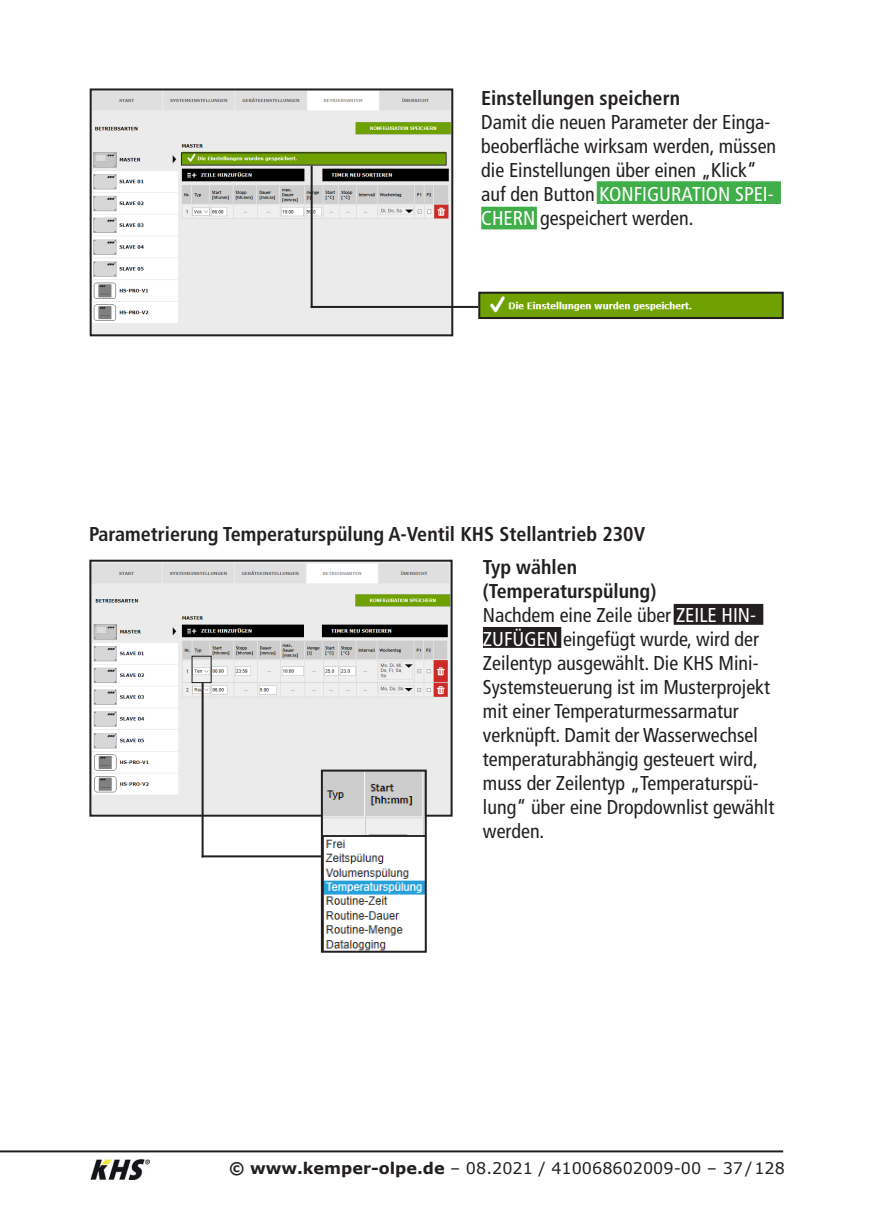
<style>
.page{position:relative;width:874px;height:1225px;background:#fff}
.page>*{position:absolute;margin:0;border:0;box-sizing:border-box;transform-origin:0 0}
.t1{font:condensed 20px/24px "Frutiger LT Com";color:#231f20}
.t2{font:700 condensed 20px/33px "Frutiger LT Com";color:#231f20}
.t3{font:16px "Verdana";color:#231f20}
.s1{color:#fff}
.s2{font-weight:700}
</style>
<div class="page">
<hr style="left:0;top:1150px;width:782px;height:2px;background:#231f20">
<img style="left:91px;top:1159px;width:59px;height:20px">
<div style="left:481px;top:207px;width:55px;height:22px;background:#40ae49"></div>
<img style="left:93px;top:91px;width:357px;height:242px">
<div style="left:90px;top:88px;width:363px;height:248px;border:2px solid #231f20"></div>
<div style="left:596px;top:181px;width:184px;height:23px;background:#40ae49;border:2px solid #40ae49"></div>
<img style="left:481px;top:295px;width:299px;height:21px">
<div style="left:478px;top:292px;width:305px;height:27px;border:2px solid #231f20"></div>
<div style="left:181px;top:152px;width:265px;height:14px;border:1px solid #231f20"></div>
<hr style="left:310px;top:166px;width:2px;height:142px;background:#231f20">
<hr style="left:310px;top:306px;width:168px;height:2px;background:#231f20">
<div style="left:483px;top:628px;width:77px;height:19px;background:#231f20"></div>
<div style="left:482px;top:627px;width:79px;height:21px;border:2px solid #231f20"></div>
<div style="left:674px;top:605px;width:88px;height:19px;background:#231f20"></div>
<div style="left:673px;top:604px;width:90px;height:21px;border:2px solid #231f20"></div>
<img style="left:92px;top:563px;width:357px;height:250px">
<div style="left:89px;top:560px;width:363px;height:256px;border:2px solid #231f20"></div>
<div style="left:191px;top:656px;width:20px;height:27px;border:1px solid #231f20"></div>
<img style="left:324px;top:772px;width:99px;height:177px">
<div style="left:321px;top:769px;width:105px;height:183px;border:2px solid #231f20"></div>
<hr style="left:201px;top:683px;width:2px;height:174px;background:#231f20">
<hr style="left:201px;top:855px;width:120px;height:2px;background:#231f20">
<p class="t2" style="left:481px;top:81px;width:200px">Einstellungen speichern</p>
<p class="t1" style="left:481px;top:110px;width:296px">Damit die neuen Parameter der Einga&shy;beoberfläche wirksam werden, müssen die Einstellungen über einen „Klick“ auf den Button <span class="s1">KONFIGURATION SPEI-CHERN</span> gespeichert werden.</p>
<p class="t2" style="left:482px;top:517px;width:164px;text-indent:-393px">Parametrierung Temperaturspülung A-Ventil KHS Stellantrieb 230V<br>Typ wählen</p>
<p class="t1" style="left:482px;top:579px;width:292px"><span class="s2">(Temperaturspülung)<br></span>Nachdem eine Zeile über <span class="s1">ZEILE HIN-<br>ZUFÜGEN</span> eingefügt wurde, wird der<br>Zeilentyp ausgewählt. Die KHS Mini-<br>Systemsteuerung ist im Musterprojekt mit einer Temperaturmessarmatur verknüpft. Damit der Wasserwechsel temperaturabhängig gesteuert wird, muss der Zeilentyp „Temperaturspü&shy;lung“ über eine Dropdownlist gewählt werden.</p>
<p class="t3" style="left:229px;top:1157px;width:557px"><span class="s2">© www.kemper-olpe.de</span> – 08.2021 / 410068602009-00 – 37/128</p>
</div>
